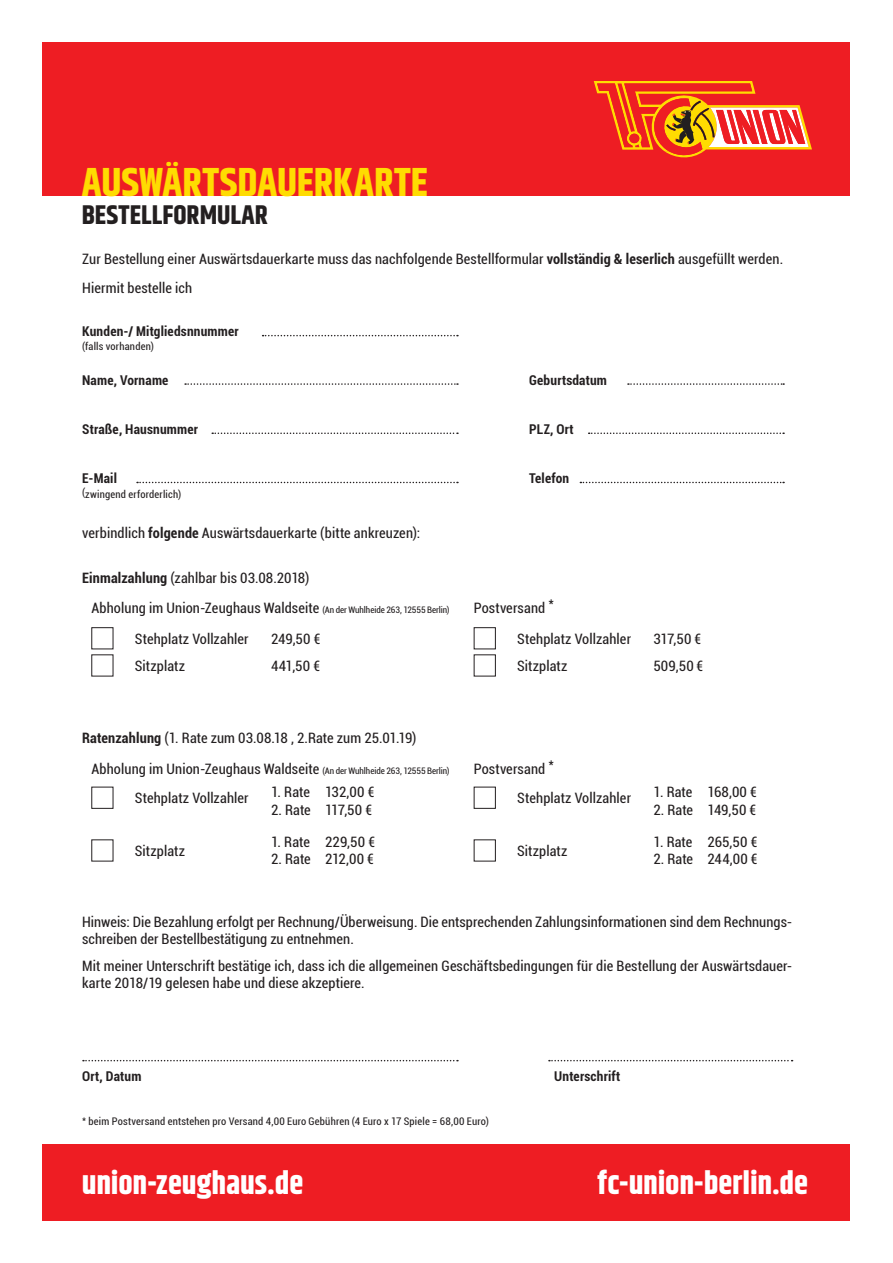
<style>
.page{position:relative;width:893px;height:1263px;background:#fff}
.page>*{position:absolute;margin:0;border:0;box-sizing:border-box;transform-origin:0 0}
.t1{font:700 40.5px "Khand";color:#ffdc01}
.t2{font:700 31.95px "Khand";letter-spacing:-.005em;color:#fff}
.t3{font:700 27px "Khand";letter-spacing:.005em;color:#231f20}
.t4{font:condensed 14.4px/17.2px "Roboto";letter-spacing:.01em;color:#231f20}
.t5{font:700 condensed 13.5px "Roboto";letter-spacing:.015em;color:#231f20}
.t6{font:condensed 10.5px "Roboto";letter-spacing:.02em;color:#231f20}
.s1{font-weight:700}
.s2{font-size:9px}
</style>
<div class="page">
<div style="left:43px;top:43px;width:807px;height:153px;background:#ee1d23"></div>
<svg style="left:555px;top:42px;width:295px;height:116px"></svg>
<div style="left:43px;top:1144px;width:807px;height:76px;background:#ee1d23"></div>
<div style="left:91px;top:627px;width:22px;height:22px;border:1px solid #231f20"></div>
<div style="left:91px;top:787px;width:22px;height:22px;border:1px solid #231f20"></div>
<div style="left:474px;top:627px;width:22px;height:22px;border:1px solid #231f20"></div>
<div style="left:474px;top:787px;width:22px;height:22px;border:1px solid #231f20"></div>
<svg style="left:263px;top:335px;width:195px;height:1px"></svg>
<svg style="left:212px;top:432px;width:246px;height:2px"></svg>
<svg style="left:137px;top:482px;width:321px;height:1px"></svg>
<svg style="left:83px;top:1060px;width:375px;height:1px"></svg>
<svg style="left:549px;top:1060px;width:244px;height:1px"></svg>
<svg style="left:185px;top:383px;width:273px;height:2px"></svg>
<svg style="left:628px;top:383px;width:156px;height:2px"></svg>
<svg style="left:580px;top:482px;width:204px;height:1px"></svg>
<svg style="left:589px;top:432px;width:195px;height:2px"></svg>
<h1 class="t1" style="left:82px;top:153px;width:348px">AUSWÄRTSDAUERKARTE</h1>
<h3 class="t3" style="left:82px;top:196px;width:188px">BESTELLFORMULAR</h3>
<p class="t4" style="left:82px;top:244px;width:703px;line-height:29.2px">Zur Bestellung einer Auswärtsdauerkarte muss das nachfolgende Bestellformular <span class="s1">vollständig &amp; leserlich</span> ausgefüllt werden.<br>Hiermit bestelle ich</p>
<p class="t5" style="left:82px;top:321px;width:158px">Kunden-/ Mitgliedsnnummer</p>
<p class="t5" style="left:82px;top:371px;width:88px">Name, Vorname</p>
<p class="t5" style="left:82px;top:420px;width:117px">Straße, Hausnummer</p>
<p class="t6" style="left:82px;top:339px;width:73px">(falls vorhanden)</p>
<p class="t5" style="left:82px;top:469px;width:36px">E-Mail</p>
<p class="t6" style="left:82px;top:486px;width:101px">(zwingend erforderlich)</p>
<p class="t4" style="left:82px;top:524px;width:340px">verbindlich <span class="s1">folgende</span> Auswärtsdauerkarte (bitte ankreuzen):</p>
<p class="t4" style="left:82px;top:569px;width:229px"><span class="s1">Einmalzahlung</span> (zahlbar bis 03.08.2018)</p>
<p class="t5" style="left:529px;top:371px;width:79px">Geburtsdatum</p>
<p class="t5" style="left:529px;top:420px;width:46px">PLZ, Ort</p>
<p class="t5" style="left:529px;top:469px;width:41px">Telefon</p>
<p class="t4" style="left:91px;top:599px;width:360px">Abholung im Union-Zeughaus Waldseite <span class="s2">(An der Wuhlheide 263, 12555 Berlin)</span></p>
<p class="t4" style="left:474px;top:599px;width:82px">Postversand *</p>
<p class="t4" style="left:135px;top:629px;width:115px">Stehplatz Vollzahler</p>
<p class="t4" style="left:271px;top:629px;width:51px">249,50 €</p>
<p class="t4" style="left:517px;top:629px;width:115px">Stehplatz Vollzahler</p>
<p class="t4" style="left:653px;top:629px;width:49px">317,50 €</p>
<p class="t4" style="left:135px;top:657px;width:52px">Sitzplatz</p>
<p class="t4" style="left:271px;top:657px;width:51px">441,50 €</p>
<p class="t4" style="left:517px;top:657px;width:52px">Sitzplatz</p>
<p class="t4" style="left:653px;top:657px;width:51px">509,50 €</p>
<p class="t4" style="left:91px;top:722px;width:360px;line-height:30.6px;text-indent:-9px"><span class="s1">Ratenzahlung</span> (1. Rate zum 03.08.18 , 2.Rate zum 25.01.19)<br>Abholung im Union-Zeughaus Waldseite <span class="s2">(An der Wuhlheide 263, 12555 Berlin)</span></p>
<p class="t4" style="left:474px;top:759px;width:82px">Postversand *</p>
<p class="t4" style="left:135px;top:789px;width:115px">Stehplatz Vollzahler</p>
<p class="t4" style="left:271px;top:783px;width:105px">1. Rate 132,00 €</p>
<p class="t4" style="left:271px;top:800px;width:103px">2. Rate 117,50 €</p>
<p class="t4" style="left:517px;top:789px;width:115px">Stehplatz Vollzahler</p>
<p class="t4" style="left:653px;top:783px;width:105px">1. Rate 168,00 €</p>
<p class="t4" style="left:653px;top:800px;width:104px">2. Rate 149,50 €</p>
<p class="t4" style="left:135px;top:842px;width:52px">Sitzplatz</p>
<p class="t4" style="left:271px;top:833px;width:106px">1. Rate 229,50 €</p>
<p class="t4" style="left:271px;top:850px;width:104px">2. Rate 212,00 €</p>
<p class="t4" style="left:517px;top:842px;width:52px">Sitzplatz</p>
<p class="t4" style="left:653px;top:833px;width:106px">1. Rate 265,50 €</p>
<p class="t4" style="left:653px;top:850px;width:106px">2. Rate 244,00 €</p>
<p class="t4" style="left:82px;top:913px;width:712px">Hinweis: Die Bezahlung erfolgt per Rechnung/Überweisung. Die entsprechenden Zahlungsinformationen sind dem Rechnungs&shy;schreiben der Bestellbestätigung zu entnehmen.</p>
<p class="t4" style="left:82px;top:956px;width:712px">Mit meiner Unterschrift bestätige ich, dass ich die allgemeinen Geschäftsbedingungen für die Bestellung der Auswärtsdauer&shy;karte 2018/19 gelesen habe und diese akzeptiere.</p>
<p class="t5" style="left:82px;top:1067px;width:61px">Ort, Datum</p>
<p class="t5" style="left:554px;top:1067px;width:67px">Unterschrift</p>
<p class="t6" style="left:82px;top:1113px;width:408px">* beim Postversand entstehen pro Versand 4,00 Euro Gebühren (4 Euro x 17 Spiele = 68,00 Euro)</p>
<h2 class="t2" style="left:82px;top:1160px;width:223px">union-zeughaus.de</h2>
<h2 class="t2" style="left:597px;top:1160px;width:212px">fc-union-berlin.de</h2>
</div>
